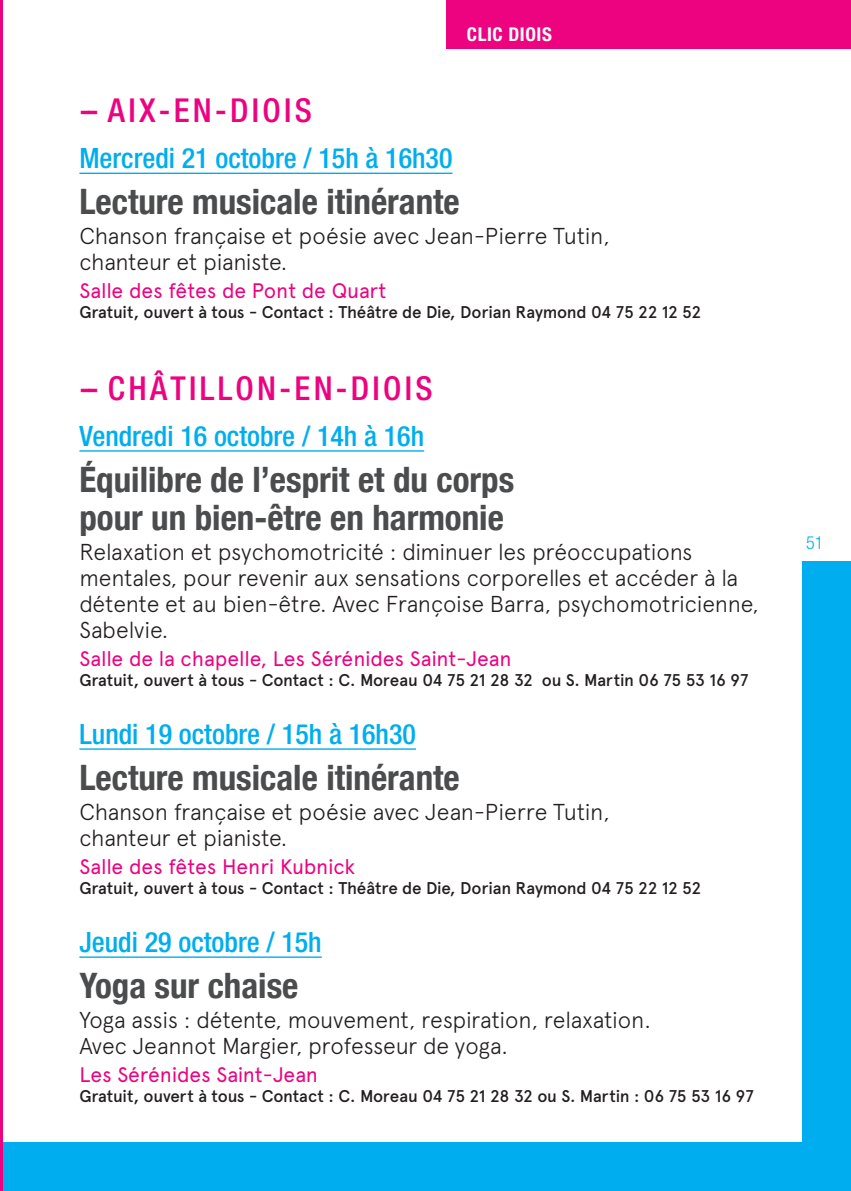
<style>
.page{position:relative;width:851px;height:1191px;background:#fff}
.page>*{position:absolute;margin:0;border:0;box-sizing:border-box;transform-origin:0 0}
.t1{font:700 condensed 35px/38px "Helvetica Neue";color:#4b4c4d}
.t2{font:500 condensed 33px "Helvetica Neue";letter-spacing:.1em;color:#ed0280}
.t3{font:500 condensed 28px "Helvetica Neue";color:#00aeef}
.t4{font:300 23px/26px "Apercu";letter-spacing:-.015em;color:#231f20}
.t5{font:21px "Apercu";letter-spacing:-.01em;color:#ed0280}
.t6{font:700 condensed 19px "Helvetica Neue LT";letter-spacing:.03em;color:#fff}
.t7{font:300 condensed 18px "Helvetica Neue";color:#00aeef}
.t8{font:500 17px "Apercu";letter-spacing:-.015em;color:#231f20}
</style>
<div class="page">
<div style="left:446px;top:0;width:404px;height:48px;background:#ed0280"></div>
<div style="left:802px;top:561px;width:48px;height:630px;background:#00aeef"></div>
<div style="left:0;top:1142px;width:850px;height:49px;background:#00aeef"></div>
<hr style="left:0;top:0;width:3px;height:1191px;background:#ed0280">
<hr style="left:79px;top:173px;width:373px;height:1px;background:#00aeef">
<hr style="left:79px;top:450px;width:345px;height:1px;background:#00aeef">
<hr style="left:79px;top:748px;width:337px;height:1px;background:#00aeef">
<hr style="left:79px;top:956px;width:243px;height:1px;background:#00aeef">
<p class="t6" style="left:467px;top:23px;width:86px">CLIC DIOIS</p>
<h2 class="t2" style="left:79px;top:91px;width:234px">-- AIX-EN-DIOIS</h2>
<p class="t3" style="left:79px;top:142px;width:374px">Mercredi 21 octobre / 15h à 16h30</p>
<h1 class="t1" style="left:79px;top:180px;width:382px">Lecture musicale itinérante</h1>
<p class="t4" style="left:79px;top:223px;width:532px">Chanson française et poésie avec Jean-Pierre Tutin, chanteur et pianiste.</p>
<p class="t5" style="left:79px;top:278px;width:308px">Salle des fêtes de Pont de Quart</p>
<p class="t8" style="left:79px;top:302px;width:623px">Gratuit, ouvert à tous - Contact : Théâtre de Die, Dorian Raymond 04 75 22 12 52</p>
<h2 class="t2" style="left:79px;top:368px;width:354px">-- CHÂTILLON-EN-DIOIS</h2>
<p class="t3" style="left:79px;top:419px;width:346px">Vendredi 16 octobre / 14h à 16h</p>
<h1 class="t1" style="left:79px;top:458px;width:436px">Équilibre de l’esprit et du corps pour un bien-être en harmonie</h1>
<p class="t4" style="left:79px;top:539px;width:681px">Relaxation et psychomotricité : diminuer les préoccupations mentales, pour revenir aux sensations corporelles et accéder à la détente et au bien-être. Avec Françoise Barra, psychomotricienne, Sabelvie.</p>
<p class="t5" style="left:79px;top:646px;width:433px">Salle de la chapelle, Les Sérénides Saint-Jean</p>
<p class="t8" style="left:79px;top:670px;width:670px">Gratuit, ouvert à tous - Contact : C. Moreau 04 75 21 28 32 ou S. Martin 06 75 53 16 97</p>
<p class="t3" style="left:79px;top:717px;width:338px">Lundi 19 octobre / 15h à 16h30</p>
<h1 class="t1" style="left:79px;top:756px;width:382px">Lecture musicale itinérante</h1>
<p class="t4" style="left:79px;top:799px;width:532px">Chanson française et poésie avec Jean-Pierre Tutin, chanteur et pianiste.</p>
<p class="t5" style="left:79px;top:854px;width:277px">Salle des fêtes Henri Kubnick</p>
<p class="t8" style="left:79px;top:878px;width:623px">Gratuit, ouvert à tous - Contact : Théâtre de Die, Dorian Raymond 04 75 22 12 52</p>
<p class="t3" style="left:79px;top:925px;width:244px">Jeudi 29 octobre / 15h</p>
<h1 class="t1" style="left:79px;top:964px;width:220px">Yoga sur chaise</h1>
<p class="t4" style="left:79px;top:1007px;width:573px">Yoga assis : détente, mouvement, respiration, relaxation.<br>Avec Jeannot Margier, professeur de yoga.</p>
<p class="t5" style="left:79px;top:1062px;width:240px">Les Sérénides Saint-Jean</p>
<p class="t8" style="left:79px;top:1086px;width:675px">Gratuit, ouvert à tous - Contact : C. Moreau 04 75 21 28 32 ou S. Martin : 06 75 53 16 97</p>
<p class="t7" style="left:806px;top:532px;width:19px">51</p>
</div>
